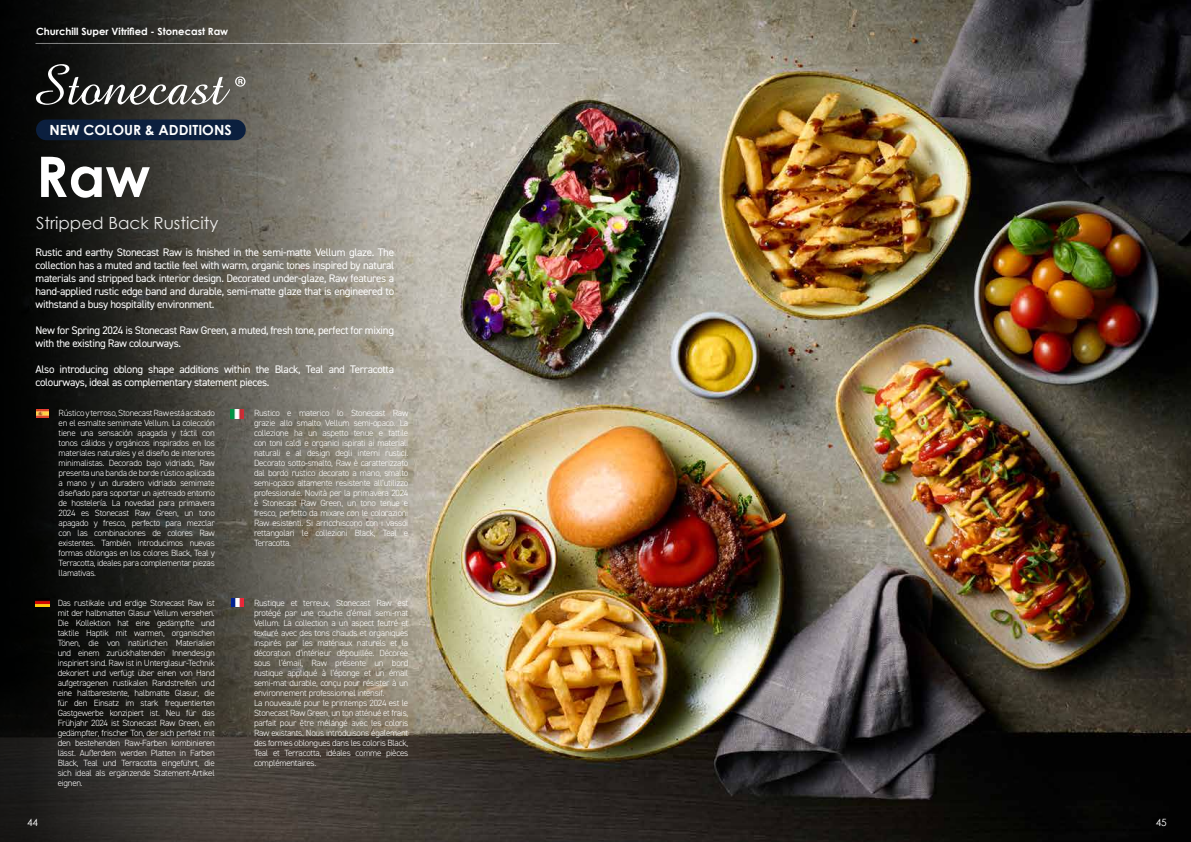
<style>
.page{position:relative;width:1191px;height:842px;background:#fff}
.page>*{position:absolute;margin:0;border:0;box-sizing:border-box;transform-origin:0 0}
.t1{font:700 56px "Century Gothic";color:#fff}
.t2{font:16.8px "Century Gothic";color:#fff}
.t3{font:700 14px "Century Gothic";color:#fff}
.t4{font:11px/13px "DIN2014";letter-spacing:-.03em;color:#fff}
.t5{font:700 10px "Century Gothic";color:#fff}
.t6{font:10px "Century Gothic";color:#fff}
.t7{font:300 9px/10px "DIN2014";letter-spacing:-.03em;color:#fff;text-align:justify}
</style>
<div class="page">
<img style="left:476px;top:0;width:715px;height:842px">
<svg style="left:0;top:0;width:476px;height:842px;background:#59564e"></svg>
<hr style="left:36px;top:43px;width:523px;height:1px;background:#fff">
<svg style="left:36px;top:64px;width:209px;height:41px;background:#52524e"></svg>
<div style="left:36px;top:120px;width:210px;height:20px;background:#0b1f3e;border-radius:10px"></div>
<svg style="left:36px;top:409px;width:13px;height:8px"></svg>
<img style="left:230px;top:409px;width:14px;height:9px">
<svg style="left:232px;top:598px;width:12px;height:9px"></svg>
<svg style="left:36px;top:598px;width:13px;height:9px"></svg>
<p class="t5" style="left:36px;top:24px;width:194px">Churchill Super Vitrified - Stonecast Raw</p>
<h3 class="t3" style="left:49px;top:119px;width:184px">NEW COLOUR &amp; ADDITIONS</h3>
<h1 class="t1" style="left:36px;top:134px;width:116px">Raw</h1>
<h2 class="t2" style="left:36px;top:211px;width:184px">Stripped Back Rusticity</h2>
<p class="t4" style="left:36px;top:246px;width:360px;text-align:justify">Rustic and earthy Stonecast Raw is finished in the semi-matte Vellum glaze. The collection has a muted and tactile feel with warm, organic tones inspired by natural materials and stripped back interior design. Decorated under-glaze, Raw features a hand-applied rustic edge band and durable, semi-matte glaze that is engineered to withstand a busy hospitality environment.</p>
<p class="t4" style="left:36px;top:324px;width:360px">New for Spring 2024 is Stonecast Raw Green, a muted, fresh tone, perfect for mixing with the existing Raw colourways.</p>
<p class="t4" style="left:36px;top:363px;width:360px">Also introducing oblong shape additions within the Black, Teal and Terracotta colourways, ideal as complementary statement pieces.</p>
<p class="t7" style="left:59px;top:408px;width:158px">Rústico y terroso, Stonecast Raw está acabado en el esmalte semimate Vellum. La colección tiene una sensación apagada y táctil con tonos cálidos y orgánicos inspirados en los materiales naturales y el diseño de interiores minimalistas. Decorado bajo vidriado, Raw presenta una banda de borde rústico aplicada a mano y un duradero vidriado semimate diseñado para soportar un ajetreado entorno de hostelería. La novedad para primavera 2024 es Stonecast Raw Green, un tono apagado y fresco, perfecto para mezclar con las combinaciones de colores Raw existentes. También introducimos nuevas formas oblongas en los colores Black, Teal y Terracotta, ideales para complementar piezas llamativas.</p>
<p class="t7" style="left:254px;top:408px;width:156px">Rustico e materico lo Stonecast Raw grazie allo smalto Vellum semi-opaco. La collezione ha un aspetto tenue e tattile con toni caldi e organici ispirati ai materiali naturali e al design degli interni rustici.<br>Decorato sotto-smalto, Raw è caratterizzato dal bordo rustico decorato a mano, smalto semi-opaco altamente resistente all’utilizzo professionale. Novità per la primavera 2024 è Stonecast Raw Green, un tono tenue e fresco, perfetto da mixare con le colorazioni Raw esistenti. Si arricchiscono con i vassoi rettangolari le collezioni Black, Teal e Terracotta.</p>
<p class="t6" style="left:27px;top:816px;width:13px">44</p>
<p class="t7" style="left:58px;top:597px;width:159px">Das rustikale und erdige Stonecast Raw ist mit der halbmatten Glasur Vellum versehen.<br>Die Kollektion hat eine gedämpfte und taktile Haptik mit warmen, organischen Tönen, die von natürlichen Materialien und einem zurückhaltenden Innendesign inspiriert sind. Raw ist in Unterglasur-Technik dekoriert und verfügt über einen von Hand aufgetragenen rustikalen Randstreifen und eine haltbarestente, halbmatte Glasur, die für den Einsatz im stark frequentierten Gastgewerbe konzipiert ist. Neu für das Frühjahr 2024 ist Stonecast Raw Green, ein gedämpfter, frischer Ton, der sich perfekt mit den bestehenden Raw-Farben kombinieren lässt. Außerdem werden Platten in Farben Black, Teal und Terracotta eingeführt, die sich ideal als ergänzende Statement-Artikel eignen.</p>
<p class="t7" style="left:254px;top:597px;width:156px;text-align:left">Rustique et terreux, Stonecast Raw est protégé par une couche d’émail semi-mat Vellum. La collection a un aspect feutré et texturé avec des tons chauds et organiques inspirés par les matériaux naturels et la décoration d’intérieur dépouillée. Décorée sous l’émail, Raw présente un bord rustique appliqué à l’éponge et un émail semi-mat durable, conçu pour résister à un environnement professionnel intensif.<br>La nouveauté pour le printemps 2024 est le Stonecast Raw Green, un ton atténué et frais, parfait pour être mélangé avec les coloris Raw existants. Nous introduisons également des formes oblongues dans les coloris Black, Teal et Terracotta, idéales comme pièces complémentaires.</p>
<p class="t6" style="left:1155px;top:816px;width:13px">45</p>
</div>
